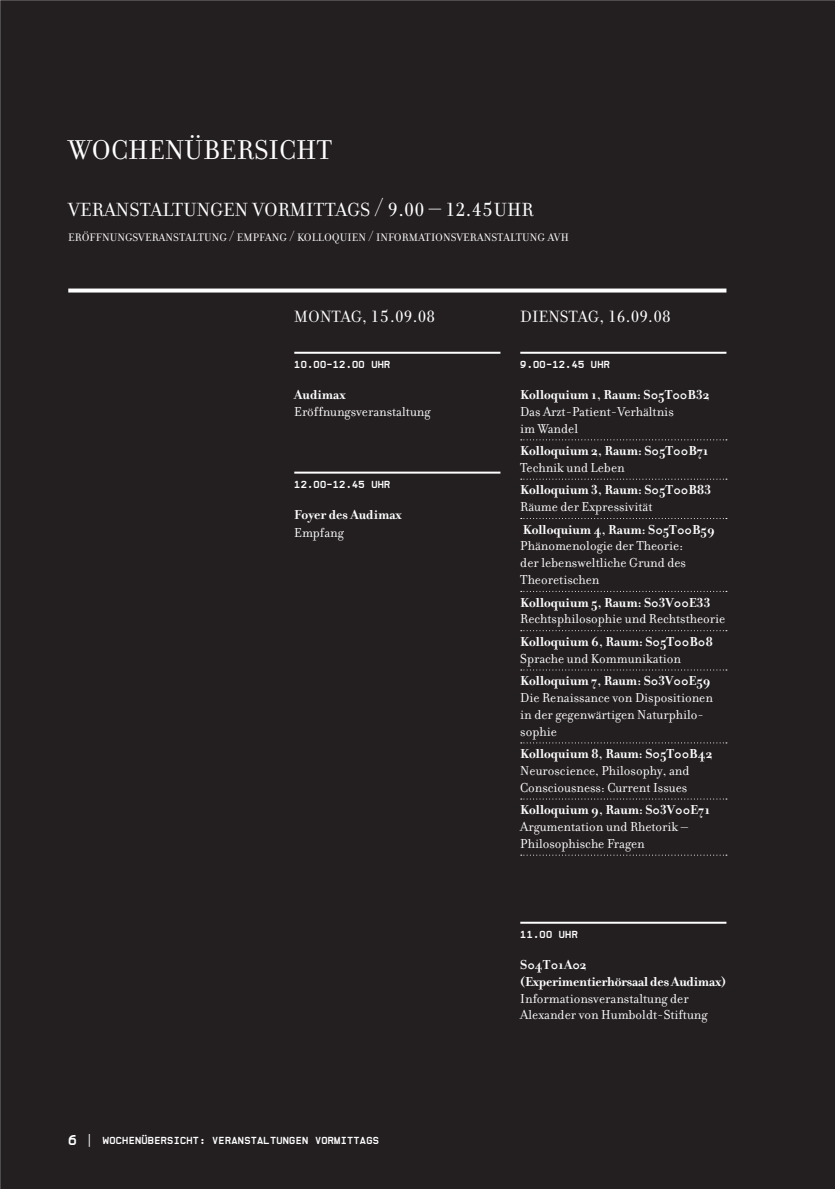
<style>
.page{position:relative;width:835px;height:1189px;background:#fff}
.page>*{position:absolute;margin:0;border:0;box-sizing:border-box;transform-origin:0 0}
.t1{font:40px "Filosofia Grand Caps";color:#fff}
.t2{font:28px "Filosofia Grand Caps";color:#fff}
.t3{font:24px "Filosofia Grand Caps";color:#fff}
.t4{font:16px "Filosofia Grand Caps";color:#fff}
.t5{font:14px/16.8px "Filosofia";color:#fff}
.t6{font:700 14px/16.8px "Filosofia";color:#fff}
.t7{font:700 10px "Office";letter-spacing:.025em;color:#fff}
.s1{font-size:14px}
</style>
<div class="page">
<div style="left:0;top:0;width:834px;height:1188px;background:#231f20"></div>
<hr style="left:294px;top:351px;width:206px;height:2px;background:#fff">
<hr style="left:294px;top:471px;width:206px;height:2px;background:#fff">
<hr style="left:520px;top:351px;width:206px;height:2px;background:#fff">
<svg style="left:520px;top:439px;width:206px;height:1px"></svg>
<svg style="left:520px;top:478px;width:206px;height:1px"></svg>
<svg style="left:520px;top:518px;width:206px;height:1px"></svg>
<svg style="left:520px;top:590px;width:206px;height:1px"></svg>
<svg style="left:520px;top:630px;width:206px;height:1px"></svg>
<svg style="left:520px;top:669px;width:206px;height:1px"></svg>
<svg style="left:520px;top:742px;width:206px;height:1px"></svg>
<svg style="left:520px;top:798px;width:206px;height:1px"></svg>
<svg style="left:520px;top:854px;width:206px;height:1px"></svg>
<hr style="left:520px;top:921px;width:206px;height:2px;background:#fff">
<svg style="left:68px;top:288px;width:658px;height:4px"></svg>
<svg style="left:69px;top:1134px;width:7px;height:10px"></svg>
<h1 class="t1" style="left:68px;top:125px;width:265px">wochenübersicht</h1>
<h2 class="t2" style="left:68px;top:192px;width:466px">veranstaltungen vormittags / 9.00 – 12.45uhr</h2>
<p class="t4" style="left:68px;top:227px;width:502px">eröffnungsveranstaltung / empfang / kolloquien / informationsveranstaltung avh</p>
<h3 class="t3" style="left:294px;top:301px;width:142px">montag, 15.09.08</h3>
<p class="t7" style="left:294px;top:358px;width:98px">10.00–12 .00 UHR</p>
<p class="t6" style="left:294px;top:386px;width:53px">Audimax</p>
<p class="t5" style="left:294px;top:403px;width:138px">Eröffnungsveranstaltung</p>
<p class="t7" style="left:294px;top:478px;width:98px">12 .00–12 .45 UHR</p>
<p class="t6" style="left:294px;top:506px;width:109px">Foyer des Audimax</p>
<p class="t5" style="left:294px;top:524px;width:51px">Empfang</p>
<p class="t7" style="left:85px;top:1134px;width:295px"><span class="s1">|</span> WOCHENÜBERSICHT: VERANSTALTUNGEN VORMITTAGS</p>
<h3 class="t3" style="left:520px;top:301px;width:152px">dienstag, 16.09.08</h3>
<p class="t7" style="left:520px;top:358px;width:91px">9.00–12 .45 UHR</p>
<p class="t6" style="left:520px;top:386px;width:191px">Kolloquium 1, Raum: S05T00B32</p>
<p class="t5" style="left:520px;top:403px;width:155px">Das Arzt-Patient-Verhältnis im Wandel</p>
<p class="t6" style="left:520px;top:442px;width:190px">Kolloquium 2, Raum: S05T00B71</p>
<p class="t5" style="left:520px;top:459px;width:106px">Technik und Leben</p>
<p class="t6" style="left:520px;top:481px;width:193px">Kolloquium 3, Raum: S05T00B83</p>
<p class="t5" style="left:520px;top:498px;width:134px">Räume der Expressivität</p>
<p class="t6" style="left:522px;top:521px;width:193px">Kolloquium 4, Raum: S05T00B59</p>
<p class="t5" style="left:520px;top:537px;width:167px">Phänomenologie der Theorie: der lebensweltliche Grund des<br>Theoretischen</p>
<p class="t6" style="left:520px;top:593px;width:192px">Kolloquium 5, Raum: S03V00E33</p>
<p class="t5" style="left:520px;top:610px;width:206px">Rechtsphilosophie und Rechtstheorie</p>
<p class="t6" style="left:520px;top:633px;width:194px">Kolloquium 6, Raum: S05T00B08</p>
<p class="t5" style="left:520px;top:650px;width:162px">Sprache und Kommunikation</p>
<p class="t6" style="left:520px;top:672px;width:192px">Kolloquium 7, Raum: S03V00E59</p>
<p class="t5" style="left:520px;top:689px;width:194px">Die Renaissance von Dispositionen in der gegenwärtigen Naturphilo&shy;sophie</p>
<p class="t6" style="left:520px;top:745px;width:194px">Kolloquium 8, Raum: S05T00B42</p>
<p class="t5" style="left:520px;top:762px;width:171px">Neuroscience, Philosophy, and<br>Consciousness: Current Issues</p>
<p class="t6" style="left:520px;top:801px;width:191px">Kolloquium 9, Raum: S03V00E71</p>
<p class="t5" style="left:520px;top:818px;width:169px">Argumentation und Rhetorik –<br>Philosophische Fragen</p>
<p class="t7" style="left:520px;top:928px;width:59px">11 .00 UHR</p>
<p class="t6" style="left:520px;top:956px;width:207px">S04T01A02<br>(Experimentierhörsaal des Audimax)</p>
<p class="t5" style="left:520px;top:989px;width:189px">Informationsveranstaltung der<br>Alexander von Humboldt-Stiftung</p>
</div>
